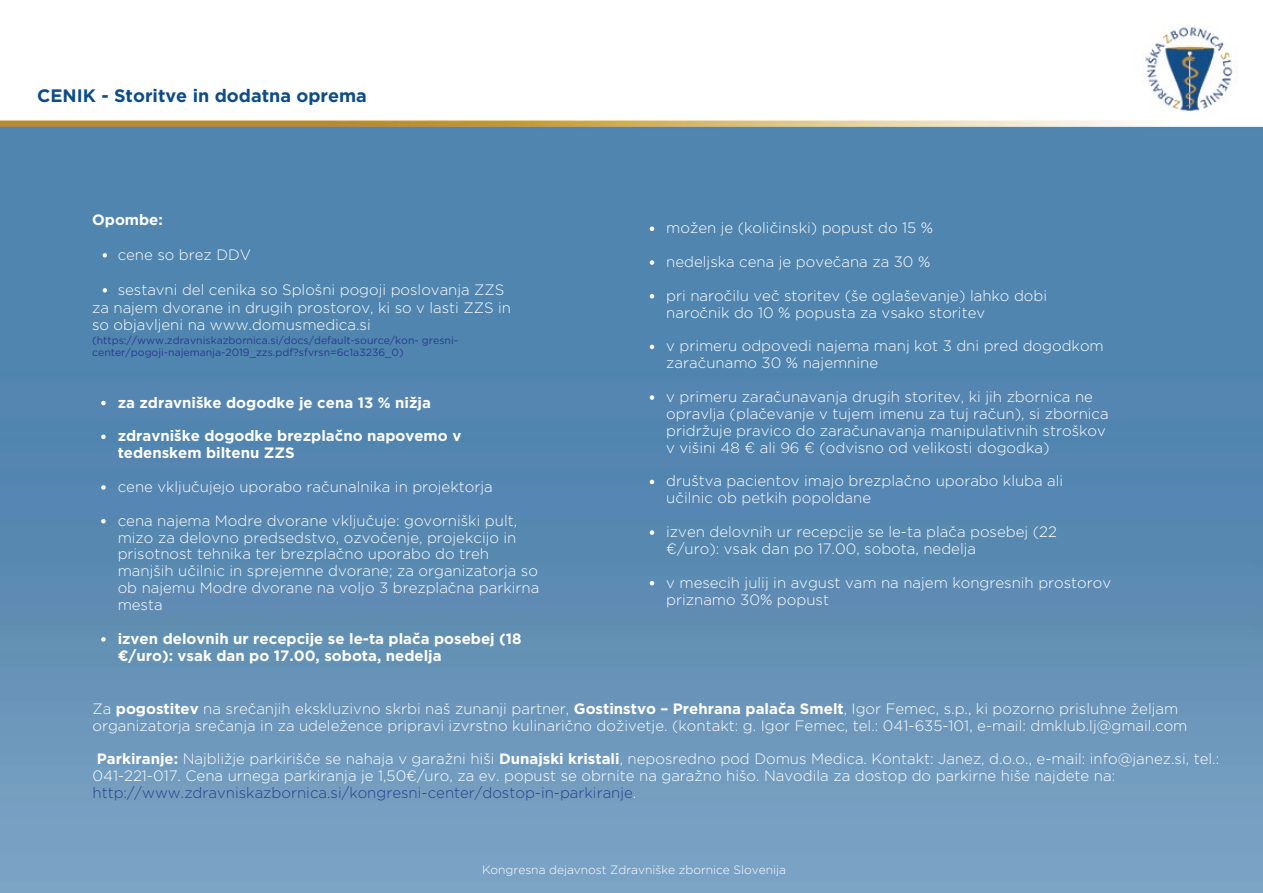
<style>
.page{position:relative;width:1263px;height:893px;background:#fff}
.page>*{position:absolute;margin:0;border:0;box-sizing:border-box;transform-origin:0 0}
.t1{font:700 18px "Gotham";color:#0c4c88}
.t2{font:300 15px/16.8px "Gotham";color:#fff}
.t3{font:700 15px/16.8px "Gotham";color:#fff}
.t4{font:300 12px "Gotham";color:#fff}
.t5{font:10.5px/12.3px "Gotham";color:#283b8e}
.s1{font-weight:700}
.s2{color:#283d8f}
</style>
<div class="page">
<img style="left:0;top:182px;width:1263px;height:711px">
<img style="left:0;top:121px;width:1263px;height:61px">
<svg style="left:103px;top:253px;width:4px;height:4px"></svg>
<svg style="left:103px;top:288px;width:4px;height:4px"></svg>
<svg style="left:101px;top:401px;width:5px;height:4px"></svg>
<svg style="left:101px;top:435px;width:5px;height:4px"></svg>
<svg style="left:101px;top:485px;width:5px;height:5px"></svg>
<svg style="left:101px;top:519px;width:5px;height:4px"></svg>
<svg style="left:101px;top:637px;width:5px;height:5px"></svg>
<svg style="left:650px;top:227px;width:4px;height:4px"></svg>
<svg style="left:650px;top:260px;width:4px;height:5px"></svg>
<svg style="left:650px;top:294px;width:4px;height:5px"></svg>
<svg style="left:650px;top:345px;width:4px;height:4px"></svg>
<svg style="left:650px;top:395px;width:4px;height:5px"></svg>
<svg style="left:650px;top:480px;width:4px;height:4px"></svg>
<svg style="left:650px;top:530px;width:4px;height:5px"></svg>
<svg style="left:650px;top:581px;width:4px;height:4px"></svg>
<img style="left:1143px;top:27px;width:94px;height:84px">
<p class="t1" style="left:37px;top:84px;width:331px">CENIK - Storitve in dodatna oprema</p>
<p class="t3" style="left:92px;top:211px;width:72px">Opombe:</p>
<p class="t2" style="left:118px;top:246px;width:135px">cene so brez DDV</p>
<p class="t2" style="left:92px;top:281px;width:421px;line-height:17.5px;text-indent:26px">sestavni del cenika so Splošni pogoji poslovanja ZZS za najem dvorane in drugih prostorov, ki so v lasti ZZS in so objavljeni na www.domusmedica.si</p>
<p class="t5" style="left:92px;top:334px;width:367px">(https://www.zdravniskazbornica.si/docs/default-source/kon- gresni&shy;center/pogoji-najemanja-2019_zzs.pdf?sfvrsn=6c1a3236_0)</p>
<p class="t3" style="left:118px;top:394px;width:315px">za zdravniške dogodke je cena 13 % nižja</p>
<p class="t3" style="left:118px;top:427px;width:345px">zdravniške dogodke brezplačno napovemo v tedenskem biltenu ZZS</p>
<p class="t2" style="left:118px;top:478px;width:376px">cene vključujejo uporabo računalnika in projektorja</p>
<p class="t2" style="left:118px;top:512px;width:423px">cena najema Modre dvorane vključuje: govorniški pult, mizo za delovno predsedstvo, ozvočenje, projekcijo in prisotnost tehnika ter brezplačno uporabo do treh manjših učilnic in sprejemne dvorane; za organizatorja so ob najemu Modre dvorane na voljo 3 brezplačna parkirna mesta</p>
<p class="t3" style="left:118px;top:630px;width:405px">izven delovnih ur recepcije se le-ta plača posebej (18 €/uro): vsak dan po 17.00, sobota, nedelja</p>
<p class="t2" style="left:666px;top:219px;width:268px">možen je (količinski) popust do 15 %</p>
<p class="t2" style="left:666px;top:253px;width:266px">nedeljska cena je povečana za 30 %</p>
<p class="t2" style="left:666px;top:287px;width:382px">pri naročilu več storitev (še oglaševanje) lahko dobi naročnik do 10 % popusta za vsako storitev</p>
<p class="t2" style="left:666px;top:337px;width:439px">v primeru odpovedi najema manj kot 3 dni pred dogodkom zaračunamo 30 % najemnine</p>
<p class="t2" style="left:666px;top:388px;width:444px">v primeru zaračunavanja drugih storitev, ki jih zbornica ne opravlja (plačevanje v tujem imenu za tuj račun), si zbornica pridržuje pravico do zaračunavanja manipulativnih stroškov v višini 48 € ali 96 € (odvisno od velikosti dogodka)</p>
<p class="t2" style="left:666px;top:472px;width:399px">društva pacientov imajo brezplačno uporabo kluba ali učilnic ob petkih popoldane</p>
<p class="t2" style="left:666px;top:523px;width:392px">izven delovnih ur recepcije se le-ta plača posebej (22 €/uro): vsak dan po 17.00, sobota, nedelja</p>
<p class="t2" style="left:666px;top:574px;width:446px">v mesecih julij in avgust vam na najem kongresnih prostorov priznamo 30% popust</p>
<p class="t2" style="left:92px;top:700px;width:1096px">Za <span class="s1">pogostitev</span> na srečanjih ekskluzivno skrbi naš zunanji partner, <span class="s1">Gostinstvo – Prehrana palača Smelt</span>, Igor Femec, s.p., ki pozorno prisluhne željam organizatorja srečanja in za udeležence pripravi izvrstno kulinarično doživetje. (kontakt: g. Igor Femec, tel.: 041-635-101, e-mail: dmklub.lj@gmail.com</p>
<p class="t2" style="left:92px;top:750px;width:1128px"><span class="s1">Parkiranje:</span> Najbližje parkirišče se nahaja v garažni hiši <span class="s1">Dunajski kristali</span>, neposredno pod Domus Medica. Kontakt: Janez, d.o.o., e-mail: info@janez.si, tel.:<br>041-221-017. Cena urnega parkiranja je 1,50€/uro, za ev. popust se obrnite na garažno hišo. Navodila za dostop do parkirne hiše najdete na: <span class="s2">http://www.zdravniskazbornica.si/kongresni-center/dostop-in-parkiranje</span>.</p>
<p class="t4" style="left:482px;top:862px;width:306px">Kongresna dejavnost Zdravniške zbornice Slovenija</p>
</div>
